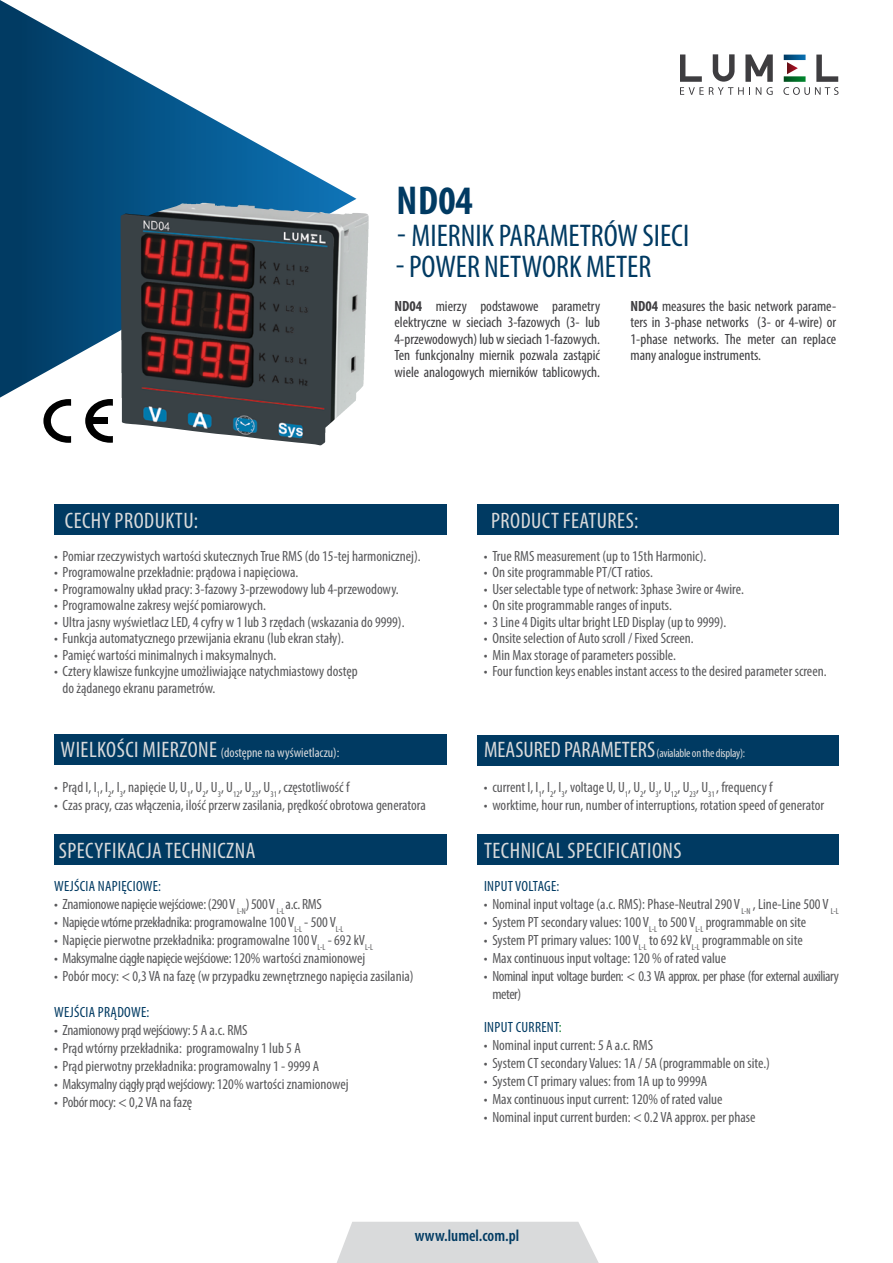
<style>
.page{position:relative;width:893px;height:1263px;background:#fff}
.page>*{position:absolute;margin:0;border:0;box-sizing:border-box;transform-origin:0 0}
.t1{font:700 condensed 40.5px "Myriad Pro";color:#003a62}
.t2{font:condensed 31.5px "Myriad Pro";color:#003a62}
.t3{font:condensed 22.5px "Myriad Pro";letter-spacing:.02em;color:#d9dadb}
.t4{font:600 condensed 16.5px "Myriad Pro";color:#003a62}
.t5{font:condensed 14.85px/16.5px "Myriad Pro";color:#58585a}
.t6{font:condensed 14.85px/16.5px "Myriad Pro";color:#3e3d40;text-align:justify}
.t7{font:condensed 14.85px "Myriad Pro";letter-spacing:-.02em;color:#58585a}
.t8{font:condensed 14.85px/18px "Myriad Pro";letter-spacing:-.03em;color:#58585a}
.t9{font:condensed 14.85px "Myriad Pro";letter-spacing:.02em;color:#003a62}
.t10{font:condensed 13.5px "Myriad Pro";color:#d9dadb}
.t11{font:condensed 12px "Myriad Pro";letter-spacing:-.02em;color:#d9dadb}
.s1{font-weight:700}
.s2{font-size:22.5px}
.s3{color:#0d822e}
</style>
<div class="page">
<svg style="left:337px;top:1222px;width:262px;height:41px;background:#dbdcdd"></svg>
<div style="left:478px;top:834px;width:361px;height:31px;background:#003a62"></div>
<div style="left:54px;top:834px;width:392px;height:31px;background:#003a62"></div>
<div style="left:478px;top:735px;width:361px;height:30px;background:#003a62"></div>
<div style="left:54px;top:734px;width:392px;height:30px;background:#003a62"></div>
<div style="left:478px;top:504px;width:361px;height:30px;background:#003a62"></div>
<div style="left:54px;top:504px;width:392px;height:30px;background:#003a62"></div>
<svg style="left:0;top:0;width:356px;height:398px"></svg>
<svg style="left:680px;top:54px;width:93px;height:41px"></svg>
<svg style="left:783px;top:55px;width:55px;height:40px"></svg>
<svg style="left:85px;top:399px;width:28px;height:44px"></svg>
<div style="left:90px;top:417px;width:18px;height:7px;background:#000"></div>
<svg style="left:43px;top:399px;width:28px;height:44px"></svg>
<img style="left:121px;top:203px;width:237px;height:242px">
<h1 class="t1" style="left:396px;top:175px;width:78px">ND04</h1>
<h2 class="t2" style="left:397px;top:216px;width:294px">- miernik parametrów sieci</h2>
<h2 class="t2" style="left:396px;top:248px;width:257px">- power network meter</h2>
<p class="t6" style="left:395px;top:298px;width:207px"><span class="s1">ND04</span> mierzy podstawowe parametry elektryczne w sieciach 3-fazowych (3- lub 4-przewodowych) lub w sieciach 1-fazowych.<br>Ten funkcjonalny miernik pozwala zastąpić wiele analogowych mierników tablicowych.</p>
<p class="t6" style="left:631px;top:298px;width:207px"><span class="s1">ND04</span> measures the basic network parame&shy;ters in 3-phase networks (3- or 4-wire) or 1-phase networks. The meter can replace many analogue instruments.</p>
<h3 class="t3" style="left:65px;top:506px;width:135px">cechy produktu:</h3>
<p class="t5" style="left:54px;top:547px;width:368px">• Pomiar rzeczywistych wartości skutecznych True RMS (do 15-tej harmonicznej).</p>
<p class="t5" style="left:54px;top:564px;width:246px">• Programowalne przekładnie: prądowa i napięciowa.</p>
<p class="t5" style="left:54px;top:580px;width:346px">• Programowalny układ pracy: 3-fazowy 3-przewodowy lub 4-przewodowy.</p>
<p class="t5" style="left:54px;top:597px;width:213px">• Programowalne zakresy wejść pomiarowych.</p>
<p class="t5" style="left:54px;top:613px;width:352px">• Ultra jasny wyświetlacz LED, 4 cyfry w 1 lub 3 rzędach (wskazania do 9999).</p>
<p class="t5" style="left:54px;top:630px;width:292px">• Funkcja automatycznego przewijania ekranu (lub ekran stały).</p>
<p class="t5" style="left:54px;top:646px;width:224px">• Pamięć wartości minimalnych i maksymalnych.</p>
<p class="t5" style="left:63px;top:663px;width:297px;text-indent:-8px">• Cztery klawisze funkcyjne umożliwiające natychmiastowy dostęp do żądanego ekranu parametrów.</p>
<p class="t10" style="left:61px;top:744px;width:280px"><span class="s2">wielkości mierzone</span> (dostępne na wyświetlaczu):</p>
<p class="t5" style="left:54px;top:778px;width:297px">• Prąd I, I <sub>1</sub>, I <sub>2</sub>, I <sub>3</sub>, napięcie U, U <sub>1</sub>, U <sub>2</sub>, U <sub>3</sub>, U <sub>12</sub>, U <sub>23</sub>, U <sub>31</sub> , częstotliwość f</p>
<p class="t5" style="left:54px;top:796px;width:373px">• Czas pracy, czas włączenia, ilość przerw zasilania, prędkość obrotowa generatora</p>
<h3 class="t3" style="left:59px;top:836px;width:10px">SPECY</h3>
<h3 class="t3" style="left:104px;top:836px;width:152px">FIKACJA technicznA</h3>
<p class="t9" style="left:54px;top:877px;width:108px">wejścia Napięciowe:</p>
<p class="t7" style="left:54px;top:895px;width:256px">• Znamionowe napięcie wejściowe: (290 V <sub>L-N</sub>) 500 V <sub>L-L</sub> a.c. RMS</p>
<p class="t5" style="left:54px;top:913px;width:291px">• Napięcie wtórne przekładnika: programowalne 100 V<sub>L-L</sub> - 500 V<sub>L-L</sub></p>
<p class="t5" style="left:54px;top:931px;width:321px">• Napięcie pierwotne przekładnika: programowalne 100 V<sub>L-L</sub> - 692 kV<sub>L-L</sub></p>
<p class="t7" style="left:54px;top:949px;width:313px">• Maksymalne ciągłe napięcie wejściowe: 120% wartości znamionowej</p>
<p class="t5" style="left:54px;top:967px;width:361px">• Pobór mocy: &lt; 0,3 VA na fazę (w przypadku zewnętrznego napięcia zasilania)</p>
<p class="t9" style="left:54px;top:1003px;width:97px">wejściA Prądowe:</p>
<p class="t5" style="left:54px;top:1021px;width:181px">• Znamionowy prąd wejściowy: 5 A a.c. RMS</p>
<p class="t5" style="left:54px;top:1039px;width:248px">• Prąd wtórny przekładnika: programowalny 1 lub 5 A</p>
<p class="t5" style="left:54px;top:1057px;width:266px">• Prąd pierwotny przekładnika: programowalny 1 - 9999 A</p>
<p class="t7" style="left:54px;top:1075px;width:296px">• Maksymalny ciągły prąd wejściowy: 120% wartości znamionowej</p>
<p class="t5" style="left:54px;top:1093px;width:140px">• Pobór mocy: &lt; 0,2 VA na fazę</p>
<h3 class="t3" style="left:491px;top:506px;width:149px">product features:</h3>
<p class="t5" style="left:484px;top:547px;width:224px">• True RMS measurement (up to 15th Harmonic).</p>
<p class="t5" style="left:484px;top:564px;width:170px">• On site programmable PT/CT ratios.</p>
<p class="t5" style="left:484px;top:580px;width:261px">• User selectable type of network: 3phase 3wire or 4wire.</p>
<p class="t5" style="left:484px;top:597px;width:190px">• On site programmable ranges of inputs.</p>
<p class="t5" style="left:484px;top:613px;width:244px">• 3 Line 4 Digits ultar bright LED Display (up to 9999).</p>
<p class="t5" style="left:484px;top:630px;width:211px">• Onsite selection of Auto scroll / Fixed Screen.</p>
<p class="t5" style="left:484px;top:646px;width:194px">• Min Max storage of parameters possible.</p>
<p class="t5" style="left:484px;top:663px;width:344px">• Four function keys enables instant access to the desired parameter screen.</p>
<p class="t11" style="left:484px;top:746px;width:263px"><span class="s2">Measured Parameters</span> (avialable on the display):</p>
<p class="t5" style="left:484px;top:778px;width:290px">• current I, I <sub>1</sub>, I <sub>2</sub>, I <sub>3</sub>, voltage U, U <sub>1</sub>, U <sub>2</sub>, U <sub>3</sub>, U <sub>12</sub>, U <sub>23</sub>, U <sub>31</sub> , frequency f</p>
<p class="t5" style="left:484px;top:796px;width:342px">• worktime, hour run, number of interruptions, rotation speed of generator</p>
<h3 class="t3" style="left:484px;top:836px;width:199px">Technical Specifications</h3>
<p class="t9" style="left:484px;top:877px;width:77px">Input Voltage:</p>
<p class="t5" style="left:484px;top:895px;width:356px">• Nominal input voltage (a.c. RMS): Phase-Neutral 290 V <sub>L-N</sub> , Line-Line 500 V <sub>L-L</sub></p>
<p class="t5" style="left:484px;top:913px;width:324px">• System PT secondary values: 100 V<sub>L-L</sub> to 500 V<sub>L-L</sub> programmable on site</p>
<p class="t5" style="left:484px;top:931px;width:320px">• System PT primary values: 100 V<sub>L-L</sub> to 692 kV<sub>L-L</sub> programmable on site</p>
<p class="t5" style="left:484px;top:949px;width:244px">• Max continuous input voltage: 120 % of rated value</p>
<p class="t8" style="left:492px;top:966px;width:348px;text-indent:-9px">• Nominal input voltage burden: &lt; 0.3 VA approx. per phase (for external auxiliary meter)</p>
<p class="t9" style="left:484px;top:1018px;width:79px">Input Current<span class="s3">:</span></p>
<p class="t5" style="left:484px;top:1036px;width:157px">• Nominal input current: 5 A a.c. RMS</p>
<p class="t5" style="left:484px;top:1054px;width:288px">• System CT secondary Values: 1A / 5A (programmable on site.)</p>
<p class="t5" style="left:484px;top:1072px;width:224px">• System CT primary values: from 1A up to 9999A</p>
<p class="t5" style="left:484px;top:1090px;width:240px">• Max continuous input current: 120% of rated value</p>
<p class="t5" style="left:484px;top:1108px;width:273px">• Nominal input current burden: &lt; 0.2 VA approx. per phase</p>
<p class="t4" style="left:415px;top:1225px;width:106px">www.lumel.com.pl</p>
</div>
